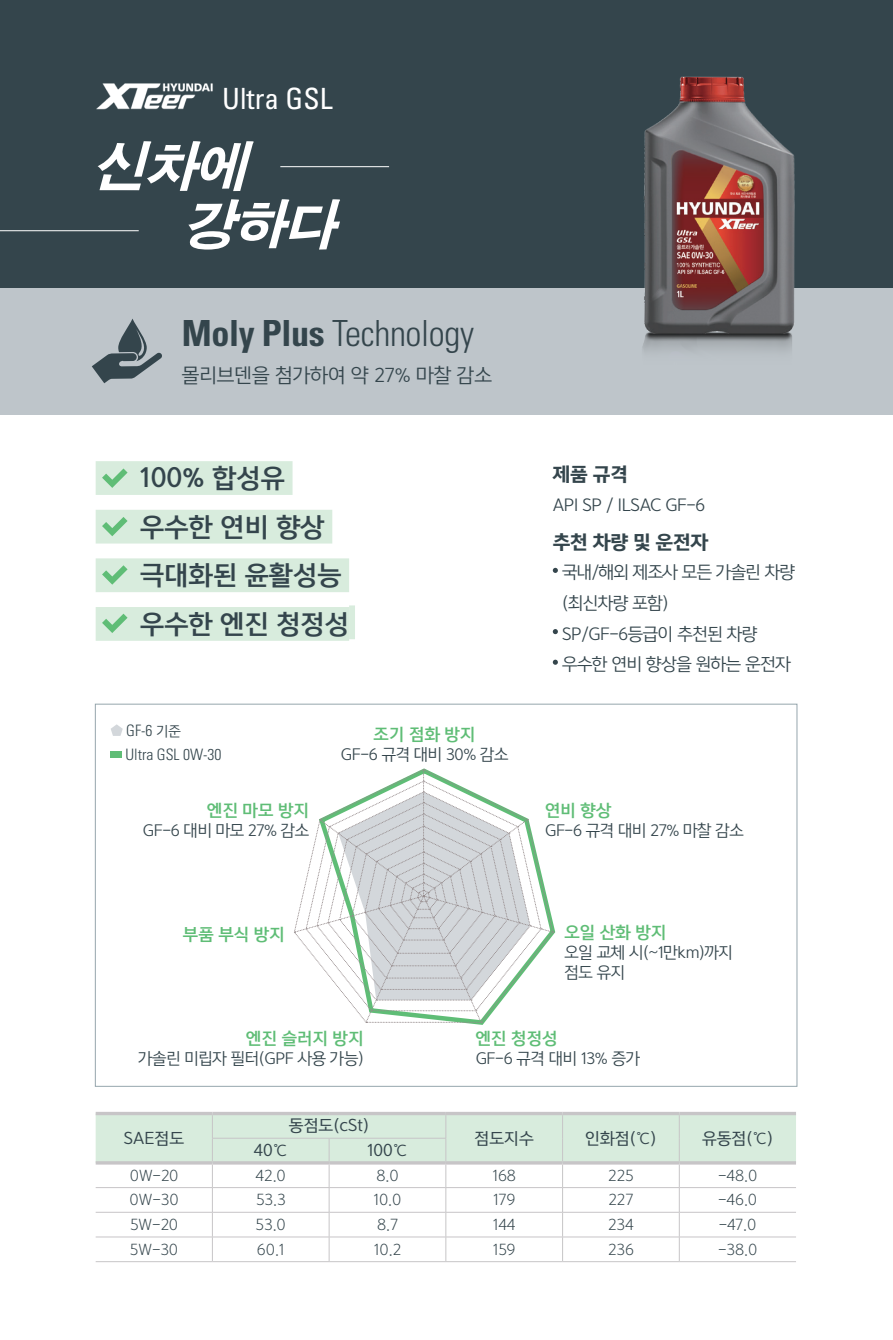
<style>
.page{position:relative;width:893px;height:1340px;background:#fff}
.page>*{position:absolute;margin:0;border:0;box-sizing:border-box;transform-origin:0 0}
.t1{font:italic 56.25px "SMK Gothic Std";color:#fff}
.t2{font:300 condensed 36px "Univers LT Std";letter-spacing:-.01em;color:#34454c}
.t3{font:condensed 29.25px "Univers LT Std";color:#fff}
.t4{font:24.75px "Yoon Gothic Pro 770";color:#34454c}
.t5{font:19.12px "Yoon Gothic Pro 740";color:#34454c}
.t6{font:18px "Yoon Gothic Pro 780";letter-spacing:-.02em;color:#34454c}
.t7{font:16.88px/30.6px "Yoon Gothic Pro 740";letter-spacing:-.02em;color:#34454c}
.t8{font:15.75px "Yoon Gothic Pro 730";color:#34454c}
.t9{font:15.75px/20.2px "Yoon Gothic Pro 740";letter-spacing:-.02em;color:#34454c}
.t10{font:15.75px "Yoon Gothic Pro 770";color:#5fbd76}
.t11{font:15.75px "Yoon Gothic Pro 750";color:#34454c}
.t12{font:300 condensed 15.75px "Univers LT Std";color:#34454c}
.s1{font-weight:700}
.s2{font-family:"Yoon Gothic Pro 740";font-weight:400;font-stretch:normal;font-size:13.5px}
</style>
<div class="page">
<div style="left:0;top:287px;width:893px;height:128px;background:#bec5ca"></div>
<div style="left:0;top:0;width:893px;height:287px;background:#34454c"></div>
<hr style="left:892px;top:0;width:1px;height:287px;background:#2b3941">
<svg style="left:111px;top:724px;width:12px;height:12px"></svg>
<div style="left:111px;top:751px;width:11px;height:7px;background:#5fbd76"></div>
<svg style="left:294px;top:769px;width:260px;height:253px"></svg>
<svg style="left:553px;top:568px;width:5px;height:5px"></svg>
<svg style="left:553px;top:629px;width:5px;height:5px"></svg>
<svg style="left:553px;top:659px;width:5px;height:5px"></svg>
<svg style="left:96px;top:1115px;width:700px;height:146px"></svg>
<hr style="left:96px;top:1261px;width:116px;height:1px;background:#c7c5c7">
<hr style="left:212px;top:1261px;width:117px;height:1px;background:#c7c5c7">
<hr style="left:329px;top:1261px;width:117px;height:1px;background:#c7c5c7">
<hr style="left:446px;top:1261px;width:117px;height:1px;background:#c7c5c7">
<hr style="left:563px;top:1261px;width:116px;height:1px;background:#c7c5c7">
<hr style="left:679px;top:1261px;width:117px;height:1px;background:#c7c5c7">
<svg style="left:96px;top:1112px;width:116px;height:3px"></svg>
<hr style="left:96px;top:1161px;width:116px;height:3px;background:#c7c5c7">
<svg style="left:212px;top:1112px;width:117px;height:3px"></svg>
<svg style="left:329px;top:1112px;width:117px;height:3px"></svg>
<svg style="left:446px;top:1112px;width:117px;height:3px"></svg>
<svg style="left:563px;top:1112px;width:116px;height:3px"></svg>
<svg style="left:679px;top:1112px;width:117px;height:3px"></svg>
<hr style="left:446px;top:1161px;width:117px;height:3px;background:#c7c5c7">
<hr style="left:563px;top:1161px;width:116px;height:3px;background:#c7c5c7">
<hr style="left:679px;top:1161px;width:117px;height:3px;background:#c7c5c7">
<hr style="left:212px;top:1161px;width:117px;height:3px;background:#c7c5c7">
<hr style="left:329px;top:1161px;width:117px;height:3px;background:#c7c5c7">
<img style="left:614px;top:76px;width:220px;height:276px">
<div style="left:96px;top:461px;width:197px;height:34px;background:#d8ecdd"></div>
<div style="left:96px;top:510px;width:236px;height:33px;background:#d8ecdd"></div>
<div style="left:96px;top:558px;width:253px;height:34px;background:#d8ecdd"></div>
<div style="left:96px;top:607px;width:253px;height:34px;background:#d8ecdd"></div>
<div style="left:349px;top:605px;width:6px;height:34px;background:#d8ecdd"></div>
<svg style="left:102px;top:468px;width:26px;height:20px"></svg>
<svg style="left:102px;top:517px;width:26px;height:19px"></svg>
<svg style="left:102px;top:565px;width:26px;height:19px"></svg>
<svg style="left:102px;top:613px;width:26px;height:20px"></svg>
<img style="left:96px;top:83px;width:117px;height:27px">
<hr style="left:280px;top:166px;width:109px;height:1px;background:#fff">
<hr style="left:0;top:230px;width:139px;height:1px;background:#fff">
<svg style="left:92px;top:318px;width:70px;height:65px"></svg>
<p class="t3" style="left:222px;top:80px;width:112px">Ultra GSL</p>
<p class="t1" style="left:91px;top:138px;width:175px">신차에</p>
<p class="t1" style="left:180px;top:196px;width:175px">강하다</p>
<p class="t2" style="left:182px;top:312px;width:294px"><span class="s1">Moly Plus</span> Technology</p>
<p class="t5" style="left:182px;top:363px;width:312px">몰리브덴을 첨가하여 약 27% 마찰 감소</p>
<p class="t4" style="left:140px;top:460px;width:146px">100% 합성유</p>
<p class="t4" style="left:140px;top:509px;width:186px">우수한 연비 향상</p>
<p class="t4" style="left:140px;top:557px;width:203px">극대화된 윤활성능</p>
<p class="t4" style="left:140px;top:606px;width:210px">우수한 엔진 청정성</p>
<p class="t12" style="left:126px;top:721px;width:56px">GF-6 <span class="s2">기준</span></p>
<p class="t12" style="left:125px;top:745px;width:97px">Ultra GSL 0W-30</p>
<p class="t10" style="left:207px;top:799px;width:104px">엔진 마모 방지</p>
<p class="t9" style="left:143px;top:820px;width:168px">GF-6 대비 마모 27% 감소</p>
<p class="t10" style="left:374px;top:722px;width:104px">조기 점화 방지</p>
<p class="t9" style="left:341px;top:744px;width:169px">GF-6 규격 대비 30% 감소</p>
<p class="t10" style="left:183px;top:922px;width:104px">부품 부식 방지</p>
<p class="t6" style="left:553px;top:460px;width:77px">제품 규격</p>
<p class="t7" style="left:553px;top:490px;width:154px">API SP / ILSAC GF-6</p>
<p class="t6" style="left:553px;top:528px;width:157px">추천 차량 및 운전자</p>
<p class="t7" style="left:562px;top:557px;width:234px">국내/해외 제조사 모든 가솔린 차량 (최신차량 포함)</p>
<p class="t7" style="left:562px;top:618px;width:197px">SP/GF-6등급이 추천된 차량</p>
<p class="t7" style="left:562px;top:648px;width:230px">우수한 연비 향상을 원하는 운전자</p>
<p class="t10" style="left:545px;top:799px;width:68px">연비 향상</p>
<p class="t9" style="left:545px;top:820px;width:200px">GF-6 규격 대비 27% 마찰 감소</p>
<p class="t10" style="left:564px;top:920px;width:104px">오일 산화 방지</p>
<p class="t9" style="left:564px;top:942px;width:170px">오일 교체 시(~1만km)까지 점도 유지</p>
<p class="t10" style="left:246px;top:1026px;width:119px">엔진 슬러지 방지</p>
<p class="t9" style="left:138px;top:1047px;width:227px">가솔린 미립자 필터(GPF 사용 가능)</p>
<p class="t11" style="left:124px;top:1127px;width:62px">SAE점도</p>
<p class="t11" style="left:289px;top:1115px;width:82px">동점도(cSt)</p>
<p class="t11" style="left:254px;top:1140px;width:35px">40℃</p>
<p class="t11" style="left:367px;top:1140px;width:42px">100℃</p>
<p class="t10" style="left:476px;top:1026px;width:83px">엔진 청정성</p>
<p class="t9" style="left:476px;top:1047px;width:166px">GF-6 규격 대비 13% 증가</p>
<p class="t11" style="left:475px;top:1127px;width:61px">점도지수</p>
<p class="t11" style="left:585px;top:1127px;width:73px">인화점(℃)</p>
<p class="t11" style="left:702px;top:1127px;width:73px">유동점(℃)</p>
<p class="t8" style="left:130px;top:1165px;width:50px">0W-20</p>
<p class="t8" style="left:256px;top:1165px;width:32px">42.0</p>
<p class="t8" style="left:376px;top:1165px;width:24px">8.0</p>
<p class="t8" style="left:493px;top:1165px;width:25px">168</p>
<p class="t8" style="left:608px;top:1165px;width:27px">225</p>
<p class="t8" style="left:718px;top:1165px;width:41px">-48.0</p>
<p class="t8" style="left:129px;top:1190px;width:51px">0W-30</p>
<p class="t8" style="left:256px;top:1190px;width:31px">53.3</p>
<p class="t8" style="left:373px;top:1190px;width:30px">10.0</p>
<p class="t8" style="left:493px;top:1190px;width:24px">179</p>
<p class="t8" style="left:608px;top:1190px;width:26px">227</p>
<p class="t8" style="left:718px;top:1190px;width:41px">-46.0</p>
<p class="t8" style="left:130px;top:1214px;width:49px">5W-20</p>
<p class="t8" style="left:256px;top:1214px;width:32px">53.0</p>
<p class="t8" style="left:377px;top:1214px;width:22px">8.7</p>
<p class="t8" style="left:493px;top:1214px;width:24px">144</p>
<p class="t8" style="left:608px;top:1214px;width:27px">234</p>
<p class="t8" style="left:719px;top:1214px;width:39px">-47.0</p>
<p class="t8" style="left:130px;top:1239px;width:50px">5W-30</p>
<p class="t8" style="left:257px;top:1239px;width:29px">60.1</p>
<p class="t8" style="left:374px;top:1239px;width:29px">10.2</p>
<p class="t8" style="left:493px;top:1239px;width:24px">159</p>
<p class="t8" style="left:608px;top:1239px;width:27px">236</p>
<p class="t8" style="left:718px;top:1239px;width:41px">-38.0</p>
</div>
